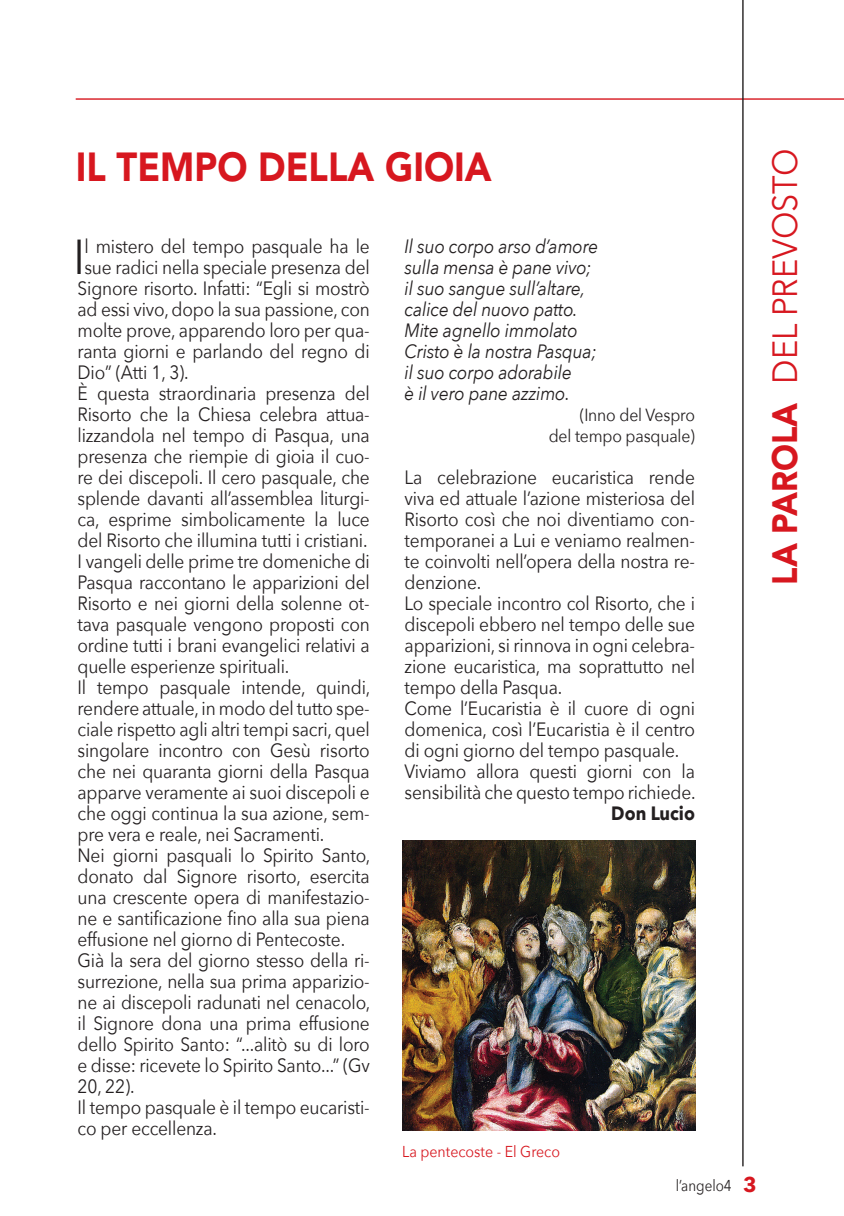
<style>
.page{position:relative;width:844px;height:1216px;background:#fff}
.page>*{position:absolute;margin:0;border:0;box-sizing:border-box;transform-origin:0 0}
.t1{font:48.82px "Avenir Next";color:#231f20;scale:.9 1}
.t2{font:900 40.25px "Avenir";color:#d7171f;scale:.9 1}
.t3{font:35px "Avenir Next";color:#d7171f;scale:.93 1}
.t4{font:700 21px "Avenir Next";color:#d7171f}
.t5{font:19.25px/21px "Avenir Next";letter-spacing:-.01em;color:#231f20;scale:.9 1}
.t6{font:italic 19.25px/21px "Avenir Next";letter-spacing:-.01em;color:#231f20;scale:.9 1}
.t7{font:700 19.25px "Avenir Next";color:#231f20;scale:.9 1}
.t8{font:17.5px/21px "Avenir Next";letter-spacing:-.01em;color:#231f20;text-align:right;scale:.9 1}
.t9{font:15.75px "Avenir Next";color:#d7171f;scale:.9 1}
.t10{font:15.75px "Avenir Next";color:#231f20;scale:.85 1}
.s1{font-family:"Avenir";font-weight:900}
</style>
<div class="page">
<hr style="left:76px;top:98px;width:767px;height:2px;background:#d7171f">
<hr style="left:742px;top:0;width:1px;height:1166px;background:#231f20">
<img style="left:402px;top:840px;width:292px;height:290px">
<h2 class="t2" style="left:76px;top:142px;width:463px">IL TEMPO DELLA GIOIA</h2>
<h1 class="t1" style="left:73px;top:215px;width:14px">I</h1>
<p class="t5" style="left:84px;top:234px;width:318px">l mistero del tempo pasquale ha le</p>
<p class="t5" style="left:84px;top:255px;width:318px">sue radici nella speciale presenza del</p>
<p class="t5" style="left:78px;top:276px;width:326px">Signore risorto. Infatti: “Egli si mostrò</p>
<p class="t5" style="left:78px;top:297px;width:326px">ad essi vivo, dopo la sua passione, con</p>
<p class="t5" style="left:78px;top:318px;width:326px">molte prove, apparendo loro per qua-</p>
<p class="t5" style="left:78px;top:339px;width:326px">ranta giorni e parlando del regno di</p>
<p class="t5" style="left:78px;top:360px;width:125px">Dio” (Atti 1, 3).</p>
<p class="t5" style="left:78px;top:381px;width:326px">È questa straordinaria presenza del</p>
<p class="t5" style="left:78px;top:402px;width:326px">Risorto che la Chiesa celebra attua-</p>
<p class="t5" style="left:78px;top:423px;width:326px">lizzandola nel tempo di Pasqua, una</p>
<p class="t5" style="left:78px;top:444px;width:326px">presenza che riempie di gioia il cuo-</p>
<p class="t5" style="left:78px;top:465px;width:326px">re dei discepoli. Il cero pasquale, che</p>
<p class="t5" style="left:78px;top:486px;width:326px">splende davanti all’assemblea liturgi-</p>
<p class="t5" style="left:78px;top:507px;width:326px">ca, esprime simbolicamente la luce</p>
<p class="t5" style="left:78px;top:528px;width:323px">del Risorto che illumina tutti i cristiani.</p>
<p class="t5" style="left:78px;top:549px;width:326px">I vangeli delle prime tre domeniche di</p>
<p class="t5" style="left:78px;top:570px;width:326px">Pasqua raccontano le apparizioni del</p>
<p class="t5" style="left:78px;top:591px;width:326px">Risorto e nei giorni della solenne ot-</p>
<p class="t5" style="left:78px;top:612px;width:326px">tava pasquale vengono proposti con</p>
<p class="t5" style="left:78px;top:633px;width:326px">ordine tutti i brani evangelici relativi a</p>
<p class="t5" style="left:78px;top:654px;width:237px">quelle esperienze spirituali.</p>
<p class="t5" style="left:78px;top:675px;width:327px">Il tempo pasquale intende, quindi,</p>
<p class="t5" style="left:78px;top:696px;width:326px">rendere attuale, in modo del tutto spe-</p>
<p class="t5" style="left:78px;top:717px;width:326px">ciale rispetto agli altri tempi sacri, quel</p>
<p class="t5" style="left:78px;top:738px;width:326px">singolare incontro con Gesù risorto</p>
<p class="t5" style="left:78px;top:759px;width:326px">che nei quaranta giorni della Pasqua</p>
<p class="t5" style="left:78px;top:780px;width:326px">apparve veramente ai suoi discepoli e</p>
<p class="t5" style="left:78px;top:801px;width:326px">che oggi continua la sua azione, sem-</p>
<p class="t5" style="left:78px;top:822px;width:276px">pre vera e reale, nei Sacramenti.</p>
<p class="t5" style="left:78px;top:843px;width:327px">Nei giorni pasquali lo Spirito Santo,</p>
<p class="t5" style="left:78px;top:864px;width:326px">donato dal Signore risorto, esercita</p>
<p class="t5" style="left:78px;top:885px;width:326px">una crescente opera di manifestazio-</p>
<p class="t5" style="left:78px;top:906px;width:326px">ne e santificazione fino alla sua piena</p>
<p class="t5" style="left:78px;top:927px;width:299px">effusione nel giorno di Pentecoste.</p>
<p class="t5" style="left:78px;top:948px;width:326px">Già la sera del giorno stesso della ri-</p>
<p class="t5" style="left:78px;top:969px;width:326px">surrezione, nella sua prima apparizio-</p>
<p class="t5" style="left:78px;top:990px;width:327px">ne ai discepoli radunati nel cenacolo,</p>
<p class="t5" style="left:78px;top:1011px;width:326px">il Signore dona una prima effusione</p>
<p class="t5" style="left:78px;top:1032px;width:326px">dello Spirito Santo: “...alitò su di loro</p>
<p class="t5" style="left:78px;top:1053px;width:326px">e disse: ricevete lo Spirito Santo...” (Gv</p>
<p class="t5" style="left:78px;top:1074px;width:65px">20, 22).</p>
<p class="t5" style="left:78px;top:1095px;width:326px">Il tempo pasquale è il tempo eucaristi-</p>
<p class="t5" style="left:78px;top:1116px;width:156px">co per eccellenza.</p>
<p class="t6" style="left:404px;top:234px;width:217px">Il suo corpo arso d’amore sulla mensa è pane vivo; il suo sangue sull’altare, calice del nuovo patto.<br>Mite agnello immolato<br>Cristo è la nostra Pasqua; il suo corpo adorabile<br>è il vero pane azzimo.</p>
<p class="t8" style="left:548px;top:403px;width:164px">(Inno del Vespro<br>del tempo pasquale)</p>
<p class="t5" style="left:404px;top:465px;width:325px">La celebrazione eucaristica rende viva ed attuale l’azione misteriosa del Risorto così che noi diventiamo con&shy;temporanei a Lui e veniamo realmen&shy;te coinvolti nell’opera della nostra re&shy;denzione.<br>Lo speciale incontro col Risorto, che i discepoli ebbero nel tempo delle sue apparizioni, si rinnova in ogni celebra&shy;zione eucaristica, ma soprattutto nel tempo della Pasqua.<br>Come l’Eucaristia è il cuore di ogni domenica, così l’Eucaristia è il centro di ogni giorno del tempo pasquale.<br>Viviamo allora questi giorni con la sensibilità che questo tempo richiede.</p>
<p class="t7" style="left:611px;top:796px;width:94px">Don Lucio</p>
<p class="t9" style="left:402px;top:1137px;width:177px">La pentecoste - El Greco</p>
<p class="t10" style="left:675px;top:1171px;width:67px">l’angelo4</p>
<p class="t4" style="left:743px;top:1166px;width:15px">3</p>
<h3 class="t3" style="left:755px;top:584px;width:470px;rotate:-90deg"><span class="s1">LA PAROLA</span> DEL PREVOSTO</h3>
</div>
